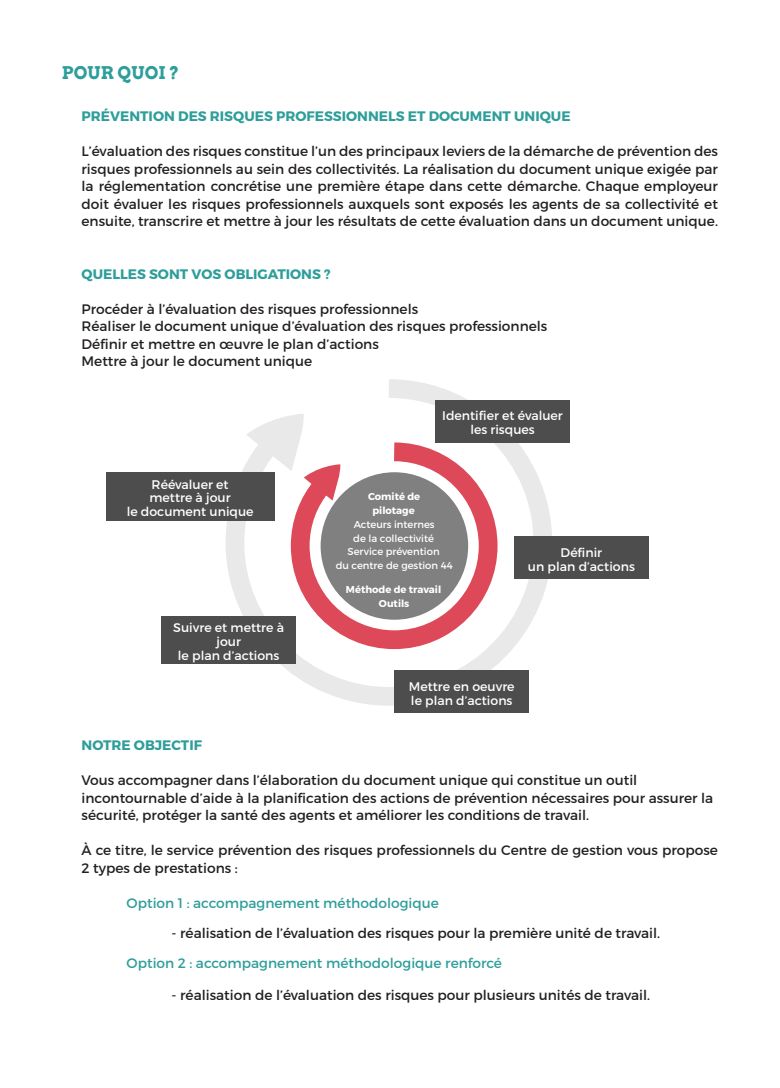
<style>
.page{position:relative;width:780px;height:1088px;background:#fff}
.page>*{position:absolute;margin:0;border:0;box-sizing:border-box;transform-origin:0 0}
.t1{font:700 17.5px "Arvo";color:#2e9e9b}
.t2{font:13.75px/17.5px "Montserrat";color:#231f20}
.t3{font:700 13.75px "Montserrat";color:#2e9e9b}
.t4{font:13.75px "Montserrat";color:#2e9e9b}
.t5{font:12.5px/13.8px "Montserrat";color:#fff;text-align:center}
.t6{font:10px/13.8px "Montserrat";color:#fff}
.t7{font:700 10px/13.8px "Montserrat";color:#fff;text-align:center}
</style>
<div class="page">
<svg style="left:216px;top:379px;width:337px;height:327px"></svg>
<svg style="left:281px;top:433px;width:226px;height:225px"></svg>
<svg style="left:246px;top:414px;width:94px;height:86px"></svg>
<div style="left:320px;top:472px;width:148px;height:148px;background:#808080;border-radius:50%"></div>
<div style="left:106px;top:472px;width:168px;height:48px;background:#4d4d4d"></div>
<div style="left:161px;top:616px;width:135px;height:47px;background:#4d4d4d"></div>
<div style="left:435px;top:400px;width:135px;height:42px;background:#4d4d4d"></div>
<div style="left:514px;top:536px;width:134px;height:43px;background:#4d4d4d"></div>
<div style="left:394px;top:670px;width:135px;height:43px;background:#4d4d4d"></div>
<p class="t1" style="left:62px;top:62px;width:119px">POUR QUOI ?</p>
<p class="t3" style="left:81px;top:108px;width:490px">PRÉVENTION DES RISQUES PROFESSIONNELS ET DOCUMENT UNIQUE</p>
<p class="t2" style="left:81px;top:143px;width:638px;text-align:justify">L’évaluation des risques constitue l’un des principaux leviers de la démarche de prévention des risques professionnels au sein des collectivités. La réalisation du document unique exigée par la réglementation concrétise une première étape dans cette démarche. Chaque employeur doit évaluer les risques professionnels auxquels sont exposés les agents de sa collectivité et ensuite, transcrire et mettre à jour les résultats de cette évaluation dans un document unique.</p>
<p class="t3" style="left:81px;top:265px;width:250px">QUELLES SONT VOS OBLIGATIONS ?</p>
<p class="t2" style="left:81px;top:300px;width:338px">Procéder à l’évaluation des risques professionnels</p>
<p class="t2" style="left:81px;top:318px;width:467px">Réaliser le document unique d’évaluation des risques professionnels</p>
<p class="t2" style="left:81px;top:335px;width:299px">Définir et mettre en œuvre le plan d’actions</p>
<p class="t2" style="left:81px;top:353px;width:232px">Mettre à jour le document unique</p>
<p class="t5" style="left:152px;top:477px;width:78px">Réévaluer et</p>
<p class="t5" style="left:127px;top:491px;width:128px">mettre à jour<br>le document unique</p>
<p class="t5" style="left:173px;top:621px;width:112px">Suivre et mettre à jour<br>le plan d’actions</p>
<p class="t5" style="left:442px;top:409px;width:122px">Identifier et évaluer les risques</p>
<p class="t7" style="left:368px;top:490px;width:54px">Comité de pilotage</p>
<p class="t6" style="left:353px;top:517px;width:83px">Acteurs internes de la collectivité</p>
<p class="t6" style="left:335px;top:545px;width:118px;text-align:center">Service prévention<br>du centre de gestion 44</p>
<p class="t7" style="left:346px;top:583px;width:97px">Méthode de travail<br>Outils</p>
<p class="t5" style="left:528px;top:545px;width:108px">Définir<br>un plan d’actions</p>
<p class="t5" style="left:409px;top:679px;width:107px;text-align:left">Mettre en oeuvre le plan d’actions</p>
<p class="t3" style="left:81px;top:737px;width:122px">NOTRE OBJECTIF</p>
<p class="t2" style="left:81px;top:771px;width:633px">Vous accompagner dans l’élaboration du document unique qui constitue un outil incontournable d’aide à la planification des actions de prévention nécessaires pour assurer la sécurité, protéger la santé des agents et améliorer les conditions de travail.</p>
<p class="t2" style="left:81px;top:841px;width:638px">À ce titre, le service prévention des risques professionnels du Centre de gestion vous propose<br>2 types de prestations :</p>
<p class="t4" style="left:126px;top:894px;width:314px">Option 1 : accompagnement méthodologique</p>
<p class="t2" style="left:171px;top:924px;width:490px">- réalisation de l’évaluation des risques pour la première unité de travail.</p>
<p class="t4" style="left:126px;top:954px;width:377px">Option 2 : accompagnement méthodologique renforcé</p>
<p class="t2" style="left:171px;top:986px;width:480px">- réalisation de l’évaluation des risques pour plusieurs unités de travail.</p>
</div>
